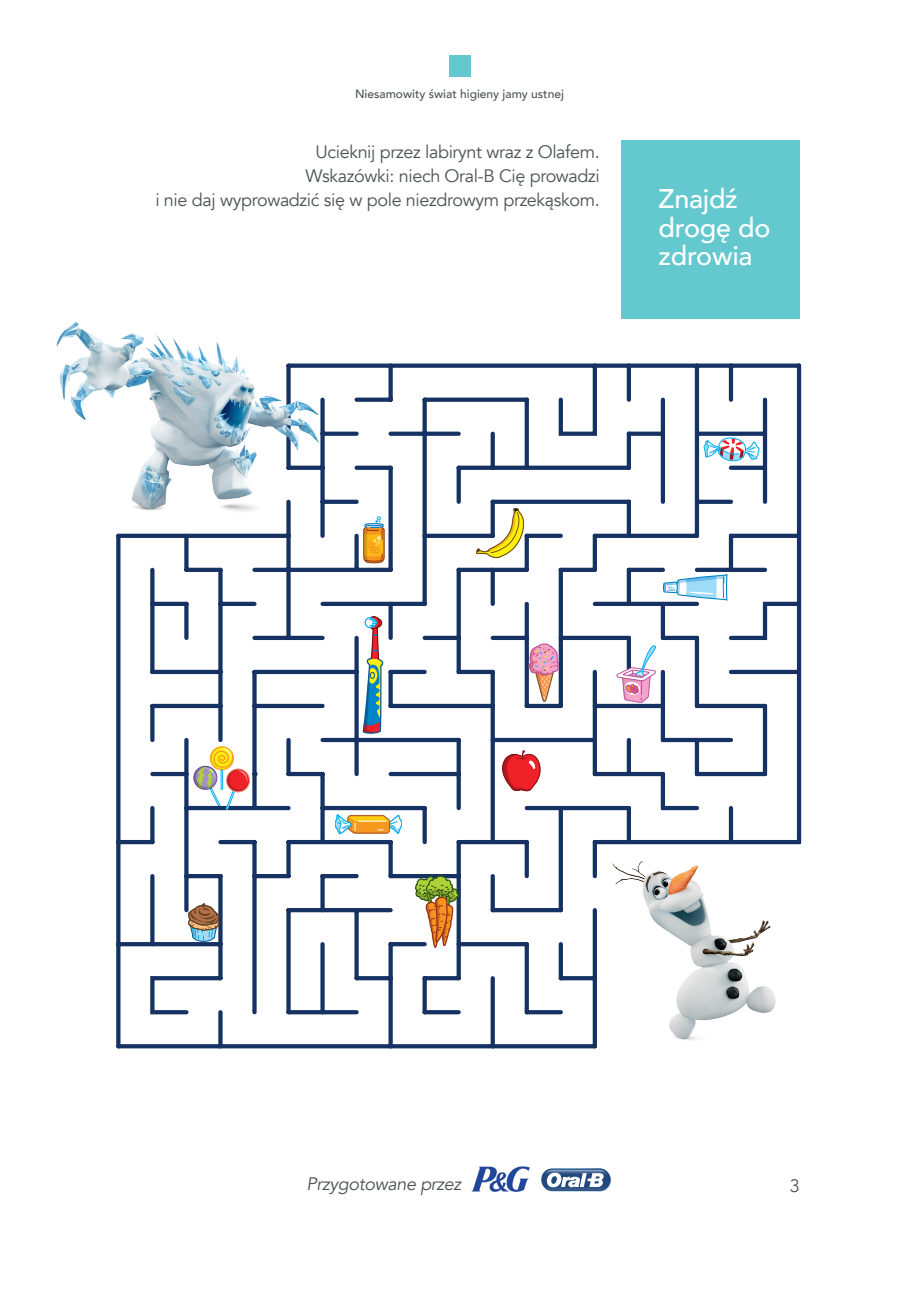
<style>
.page{position:relative;width:919px;height:1289px;background:#fff}
.page>*{position:absolute;margin:0;border:0;box-sizing:border-box;transform-origin:0 0}
.t1{font:500 27px/28.5px "Avenir";letter-spacing:-.01em;color:#fff}
.t2{font:18px/24px "Avenir";letter-spacing:-.02em;color:#4f5252;text-align:right}
.t3{font:italic 18px "Avenir";letter-spacing:-.02em;color:#4f5252}
.t4{font:500 12px "Avenir";color:#4f5252}
</style>
<div class="page">
<div style="left:448px;top:55px;width:22px;height:22px;background:#64c8cf"></div>
<img style="left:472px;top:1166px;width:57px;height:25px">
<svg style="left:541px;top:1168px;width:70px;height:24px"></svg>
<div style="left:621px;top:140px;width:178px;height:179px;background:#64c8cf"></div>
<svg style="left:116px;top:363px;width:685px;height:685px"></svg>
<img style="left:56px;top:322px;width:289px;height:209px">
<svg style="left:702px;top:435px;width:57px;height:27px"></svg>
<svg style="left:335px;top:813px;width:67px;height:21px"></svg>
<svg style="left:527px;top:642px;width:33px;height:60px"></svg>
<svg style="left:187px;top:903px;width:33px;height:39px"></svg>
<svg style="left:363px;top:516px;width:22px;height:47px"></svg>
<svg style="left:191px;top:745px;width:60px;height:65px"></svg>
<img style="left:606px;top:857px;width:184px;height:190px">
<svg style="left:499px;top:750px;width:42px;height:42px"></svg>
<svg style="left:662px;top:574px;width:66px;height:27px"></svg>
<svg style="left:475px;top:507px;width:50px;height:52px"></svg>
<svg style="left:414px;top:875px;width:45px;height:73px"></svg>
<svg style="left:362px;top:615px;width:22px;height:120px"></svg>
<svg style="left:616px;top:644px;width:40px;height:59px"></svg>
<p class="t4" style="left:355px;top:84px;width:210px">Niesamowity świat higieny jamy ustnej</p>
<p class="t2" style="left:155px;top:140px;width:446px">Ucieknij przez labirynt wraz z Olafem.<br>Wskazówki: niech Oral-B Cię prowadzi<br>i nie daj wyprowadzić się w pole niezdrowym przekąskom.</p>
<h1 class="t1" style="left:658px;top:183px;width:113px">Znajdź drogę do zdrowia</h1>
<p class="t3" style="left:306px;top:1173px;width:156px">Przygotowane przez</p>
<p class="t2" style="left:789px;top:1173px;width:12px">3</p>
</div>
